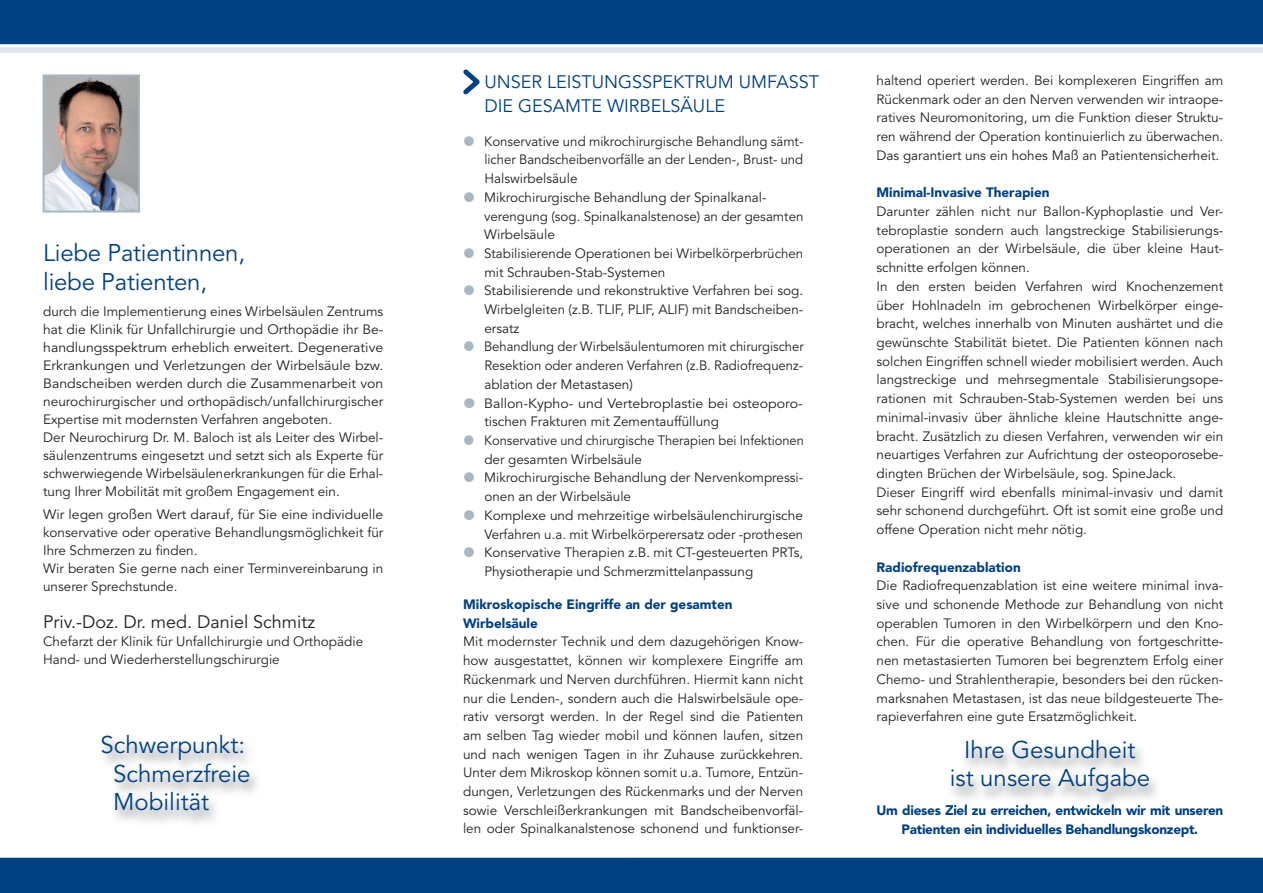
<style>
.page{position:relative;width:1263px;height:893px;background:#fff}
.page>*{position:absolute;margin:0;border:0;box-sizing:border-box;transform-origin:0 0}
.t1{font:24px/28.8px "Avenir";color:#014081}
.t2{font:18px/24px "Avenir";color:#014081}
.t3{font:18px "Avenir";color:#231f20}
.t4{font:13.5px/18.8px "Avenir";color:#231f20}
.t5{font:900 13.5px/18.8px "Avenir";letter-spacing:-.01em;color:#014081}
</style>
<div class="page">
<svg style="left:463px;top:69px;width:17px;height:26px"></svg>
<div style="left:0;top:0;width:1263px;height:54px;background:#014081"></div>
<div style="left:0;top:856px;width:1263px;height:37px;background:#014081"></div>
<svg style="left:0;top:44px;width:1263px;height:12px"></svg>
<img style="left:46px;top:77px;width:91px;height:133px">
<div style="left:43px;top:74px;width:97px;height:139px;border:2px solid #a8b7c4"></div>
<img style="left:947px;top:804px;width:194px;height:3px">
<h1 class="t1" style="left:43px;top:239px;width:203px">Liebe Patientinnen, liebe Patienten,</h1>
<p class="t4" style="left:43px;top:303px;width:342px;line-height:18px">durch die Implementierung eines Wirbelsäulen Zentrums hat die Klinik für Unfallchirurgie und Orthopädie ihr Be&shy;handlungsspektrum erheblich erweitert. Degenerative Erkrankungen und Verletzungen der Wirbelsäule bzw.<br>Bandscheiben werden durch die Zusammenarbeit von neurochirurgischer und orthopädisch/unfallchirurgischer Expertise mit modernsten Verfahren angeboten.<br>Der Neurochirurg Dr. M. Baloch ist als Leiter des Wirbel&shy;säulenzentrums eingesetzt und setzt sich als Experte für schwerwiegende Wirbelsäulenerkrankungen für die Erhal&shy;tung Ihrer Mobilität mit großem Engagement ein.</p>
<p class="t4" style="left:43px;top:506px;width:342px;line-height:18px">Wir legen großen Wert darauf, für Sie eine individuelle konservative oder operative Behandlungsmöglichkeit für Ihre Schmerzen zu finden.<br>Wir beraten Sie gerne nach einer Terminvereinbarung in unserer Sprechstunde.</p>
<h2 class="t3" style="left:43px;top:612px;width:273px">Priv.-Doz. Dr. med. Daniel Schmitz</h2>
<p class="t4" style="left:43px;top:633px;width:322px;line-height:18px">Chefarzt der Klinik für Unfallchirurgie und Orthopädie<br>Hand- und Wiederherstellungschirurgie</p>
<h1 class="t1" style="left:113px;top:731px;width:139px;text-indent:-13px">Schwerpunkt:<br>Schmerzfreie<br>Mobilität</h1>
<h2 class="t2" style="left:484px;top:70px;width:336px">UNSER LEISTUNGSSPEKTRUM UMFASST<br>DIE GESAMTE WIRBELSÄULE</h2>
<p class="t4" style="left:484px;top:132px;width:321px">Konservative und mikrochirurgische Behandlung sämt&shy;licher Bandscheibenvorfälle an der Lenden-, Brust- und Halswirbelsäule<br>Mikrochirurgische Behandlung der Spinalkanal&shy;verengung (sog. Spinalkanalstenose) an der gesamten Wirbelsäule<br>Stabilisierende Operationen bei Wirbelkörperbrüchen mit Schrauben-Stab-Systemen<br>Stabilisierende und rekonstruktive Verfahren bei sog.<br>Wirbelgleiten (z.B. TLIF, PLIF, ALIF) mit Bandscheiben&shy;ersatz<br>Behandlung der Wirbelsäulentumoren mit chirurgischer Resektion oder anderen Verfahren (z.B. Radiofrequenz&shy;ablation der Metastasen)<br>Ballon-Kypho- und Vertebroplastie bei osteoporo&shy;tischen Frakturen mit Zementauffüllung<br>Konservative und chirurgische Therapien bei Infektionen der gesamten Wirbelsäule<br>Mikrochirurgische Behandlung der Nervenkompressi&shy;onen an der Wirbelsäule<br>Komplexe und mehrzeitige wirbelsäulenchirurgische Verfahren u.a. mit Wirbelkörperersatz oder -prothesen Konservative Therapien z.B. mit CT-gesteuerten PRTs, Physiotherapie und Schmerzmittelanpassung</p>
<p class="t5" style="left:463px;top:595px;width:271px">Mikroskopische Eingriffe an der gesamten<br>Wirbelsäule</p>
<p class="t4" style="left:463px;top:633px;width:342px;text-align:justify">Mit modernster Technik und dem dazugehörigen Know&shy;how ausgestattet, können wir komplexere Eingriffe am Rückenmark und Nerven durchführen. Hiermit kann nicht nur die Lenden-, sondern auch die Halswirbelsäule ope&shy;rativ versorgt werden. In der Regel sind die Patienten am selben Tag wieder mobil und können laufen, sitzen und nach wenigen Tagen in ihr Zuhause zurückkehren.<br>Unter dem Mikroskop können somit u.a. Tumore, Entzün&shy;dungen, Verletzungen des Rückenmarks und der Nerven sowie Verschleißerkrankungen mit Bandscheibenvorfäl&shy;len oder Spinalkanalstenose schonend und funktionser-</p>
<p class="t4" style="left:876px;top:71px;width:348px;text-align:justify">haltend operiert werden. Bei komplexeren Eingriffen am Rückenmark oder an den Nerven verwenden wir intraope&shy;ratives Neuromonitoring, um die Funktion dieser Struktu&shy;ren während der Operation kontinuierlich zu überwachen.<br>Das garantiert uns ein hohes Maß an Patientensicherheit.</p>
<p class="t5" style="left:876px;top:183px;width:175px">Minimal-Invasive Therapien</p>
<p class="t4" style="left:876px;top:202px;width:348px">Darunter zählen nicht nur Ballon-Kyphoplastie und Ver&shy;tebroplastie sondern auch langstreckige Stabilisierungs&shy;operationen an der Wirbelsäule, die über kleine Haut&shy;schnitte erfolgen können.<br>In den ersten beiden Verfahren wird Knochenzement über Hohlnadeln im gebrochenen Wirbelkörper einge&shy;bracht, welches innerhalb von Minuten aushärtet und die gewünschte Stabilität bietet. Die Patienten können nach solchen Eingriffen schnell wieder mobilisiert werden. Auch langstreckige und mehrsegmentale Stabilisierungsope&shy;rationen mit Schrauben-Stab-Systemen werden bei uns minimal-invasiv über ähnliche kleine Hautschnitte ange&shy;bracht. Zusätzlich zu diesen Verfahren, verwenden wir ein neuartiges Verfahren zur Aufrichtung der osteoporosebe&shy;dingten Brüchen der Wirbelsäule, sog. SpineJack.<br>Dieser Eingriff wird ebenfalls minimal-invasiv und damit sehr schonend durchgeführt. Oft ist somit eine große und offene Operation nicht mehr nötig.</p>
<p class="t5" style="left:876px;top:557px;width:146px">Radiofrequenzablation</p>
<p class="t4" style="left:876px;top:577px;width:348px;text-align:justify">Die Radiofrequenzablation ist eine weitere minimal inva&shy;sive und schonende Methode zur Behandlung von nicht operablen Tumoren in den Wirbelkörpern und den Kno&shy;chen. Für die operative Behandlung von fortgeschritte&shy;nen metastasierten Tumoren bei begrenztem Erfolg einer Chemo- und Strahlentherapie, besonders bei den rücken&shy;marksnahen Metastasen, ist das neue bildgesteuerte The&shy;rapieverfahren eine gute Ersatzmöglichkeit.</p>
<h1 class="t1" style="left:950px;top:736px;width:202px;text-align:center">Ihre Gesundheit ist unsere Aufgabe</h1>
<p class="t5" style="left:876px;top:801px;width:348px;text-align:center">Um dieses Ziel zu erreichen, entwickeln wir mit unseren<br>Patienten ein individuelles Behandlungskonzept.</p>
</div>
